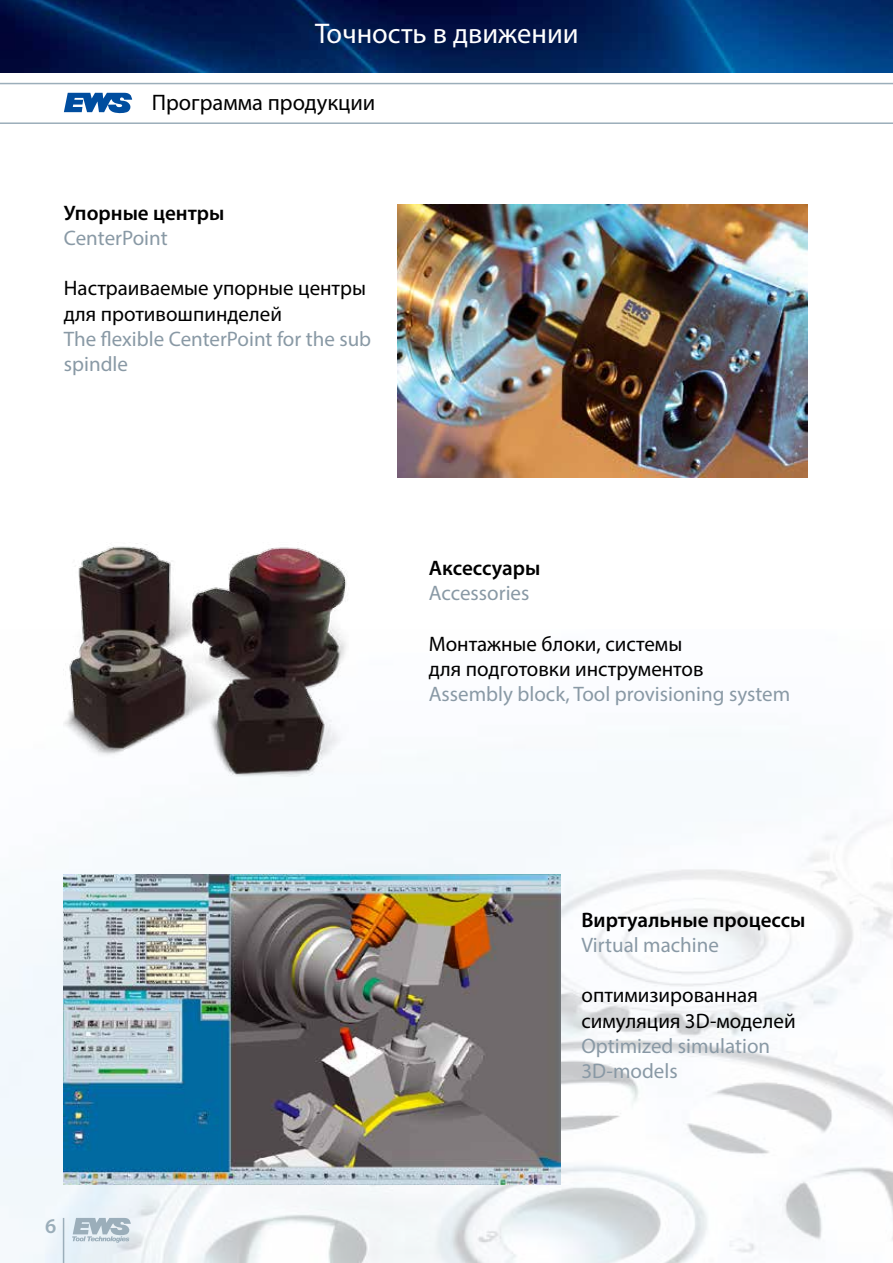
<style>
.page{position:relative;width:893px;height:1263px;background:#fff}
.page>*{position:absolute;margin:0;border:0;box-sizing:border-box;transform-origin:0 0}
.t1{font:28.5px "Myriad Pro";color:#fff}
.t2{font:22.5px "Myriad Pro";color:#000}
.t3{font:21px/25.2px "Myriad Pro";color:#8999a5}
.t4{font:21px/25.2px "Myriad Pro";color:#000}
.t5{font:600 21px "Myriad Pro";color:#000}
.t6{font:600 21px "Myriad Pro";color:#9baeba}
</style>
<div class="page">
<img style="left:0;top:0;width:893px;height:72px">
<hr style="left:0;top:83px;width:893px;height:1px;background:#9baeba">
<hr style="left:0;top:122px;width:893px;height:2px;background:#9baeba">
<svg style="left:64px;top:93px;width:68px;height:21px"></svg>
<img style="left:0;top:669px;width:893px;height:594px">
<img style="left:64px;top:874px;width:496px;height:310px">
<img style="left:397px;top:204px;width:411px;height:273px">
<img style="left:64px;top:543px;width:293px;height:233px">
<hr style="left:63px;top:1218px;width:1px;height:45px;background:#9baeba">
<svg style="left:72px;top:1218px;width:59px;height:25px"></svg>
<h1 class="t1" style="left:315px;top:16px;width:265px">Точность в движении</h1>
<p class="t2" style="left:152px;top:88px;width:225px">Программа продукции</p>
<p class="t5" style="left:64px;top:199px;width:162px">Упорные центры</p>
<p class="t3" style="left:64px;top:225px;width:105px">CenterPoint</p>
<p class="t4" style="left:64px;top:275px;width:304px">Настраиваемые упорные центры для противошпинделей</p>
<p class="t3" style="left:64px;top:326px;width:309px">The flexible CenterPoint for the sub spindle</p>
<p class="t5" style="left:429px;top:554px;width:113px">Аксессуары</p>
<p class="t3" style="left:429px;top:580px;width:102px">Accessories</p>
<p class="t4" style="left:429px;top:631px;width:276px">Монтажные блоки, системы для подготовки инструментов</p>
<p class="t3" style="left:429px;top:681px;width:363px">Assembly block, Tool provisioning system</p>
<p class="t6" style="left:45px;top:1212px;width:13px">6</p>
<p class="t5" style="left:581px;top:906px;width:225px">Виртуальные процессы</p>
<p class="t3" style="left:581px;top:932px;width:139px">Virtual machine</p>
<p class="t4" style="left:581px;top:982px;width:216px">оптимизированная симуляция 3D-моделей</p>
<p class="t3" style="left:581px;top:1033px;width:190px">Optimized simulation<br>3D-models</p>
</div>
